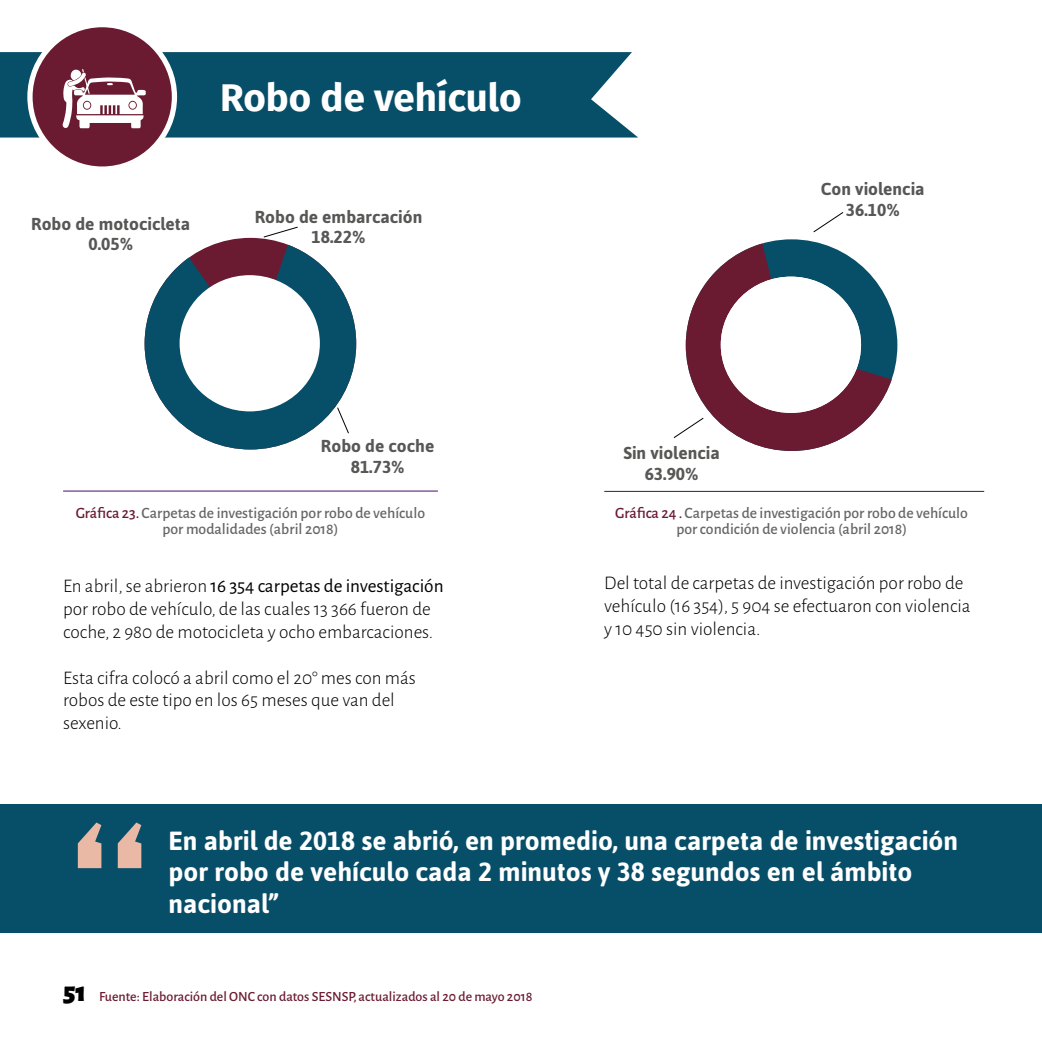
<style>
.page{position:relative;width:1042px;height:1042px;background:#fff}
.page>*{position:absolute;margin:0;border:0;box-sizing:border-box;transform-origin:0 0}
.t1{font:700 38.5px "Fira Sans";color:#fff}
.t2{font:700 26.25px/31.5px "Asap";color:#fff}
.t3{font:300 19.25px/22.8px "Alegreya Sans";color:#000}
.t4{font:700 17.32px/20.5px "Asap";color:#575756;text-align:center}
.t5{font:500 15.75px/15.8px "Alegreya Sans";color:#666;text-align:center}
.t6{font:500 14px "Alegreya Sans";color:#6a1b32}
.s1{color:#6a1b32}
.s2{font-weight:400}
.s3{font-weight:900;font-size:28px;color:#000}
</style>
<div class="page">
<svg style="left:212px;top:238px;width:77px;height:7px"></svg>
<svg style="left:0;top:52px;width:638px;height:86px;background:#165871"></svg>
<div style="left:30px;top:25px;width:144px;height:144px;background:#6a1b32;border-radius:50%"></div>
<div style="left:27px;top:22px;width:150px;height:150px;border:5px solid #fff;border-radius:50%"></div>
<svg style="left:62px;top:69px;width:84px;height:59px"></svg>
<div style="left:129px;top:102px;width:7px;height:7px;background:#fff;border-radius:50%"></div>
<div style="left:84px;top:102px;width:6px;height:7px;background:#fff;border-radius:50%"></div>
<svg style="left:263px;top:227px;width:35px;height:10px"></svg>
<svg style="left:813px;top:212px;width:30px;height:20px"></svg>
<hr style="left:63px;top:490px;width:375px;height:1px;background:#4a0d67">
<hr style="left:604px;top:491px;width:380px;height:1px;background:#4a0d67">
<div style="left:0;top:804px;width:1042px;height:128px;background:#074e68"></div>
<svg style="left:78px;top:822px;width:63px;height:46px"></svg>
<svg style="left:145px;top:245px;width:211px;height:204px"></svg>
<div style="left:180px;top:275px;width:140px;height:136px;background:#fff;border-radius:50%"></div>
<svg style="left:673px;top:243px;width:219px;height:208px"></svg>
<div style="left:721px;top:277px;width:140px;height:136px;background:#fff;border-radius:50%"></div>
<h1 class="t1" style="left:220px;top:65px;width:303px">Robo de vehículo</h1>
<p class="t4" style="left:31px;top:213px;width:161px">Robo de motocicleta<br>0.05%</p>
<p class="t4" style="left:255px;top:205px;width:169px">Robo de embarcación<br>18.22%</p>
<p class="t4" style="left:321px;top:435px;width:115px">Robo de coche<br>81.73%</p>
<p class="t4" style="left:623px;top:442px;width:98px">Sin violencia<br>63.90%</p>
<p class="t4" style="left:821px;top:178px;width:105px">Con violencia<br>36.10%</p>
<p class="t5" style="left:76px;top:504px;width:351px"><span class="s1">Gráfica 23.</span> Carpetas de investigación por robo de vehículo por modalidades (abril 2018)</p>
<p class="t5" style="left:615px;top:504px;width:354px"><span class="s1">Gráfica 24 .</span> Carpetas de investigación por robo de vehículo por condición de violencia (abril 2018)</p>
<p class="t3" style="left:63px;top:574px;width:382px">En abril, se abrieron <span class="s2">16 354 carpetas de investigación </span>por robo de vehículo, de las cuales 13 366 fueron de coche, 2 980 de motocicleta y ocho embarcaciones.</p>
<p class="t3" style="left:63px;top:665px;width:354px">Esta cifra colocó a abril como el 20° mes con más robos de este tipo en los 65 meses que van del sexenio.</p>
<p class="t3" style="left:604px;top:571px;width:368px">Del total de carpetas de investigación por robo de vehículo (16 354), 5 904 se efectuaron con violencia y 10 450 sin violencia.</p>
<h2 class="t2" style="left:169px;top:824px;width:791px">En abril de 2018 se abrió, en promedio, una carpeta de investigación por robo de vehículo cada 2 minutos y 38 segundos en el ámbito nacional”</h2>
<p class="t6" style="left:63px;top:987px;width:471px"><span class="s3">51</span> Fuente: Elaboración del ONC con datos SESNSP, actualizados al 20 de mayo 2018</p>
</div>
